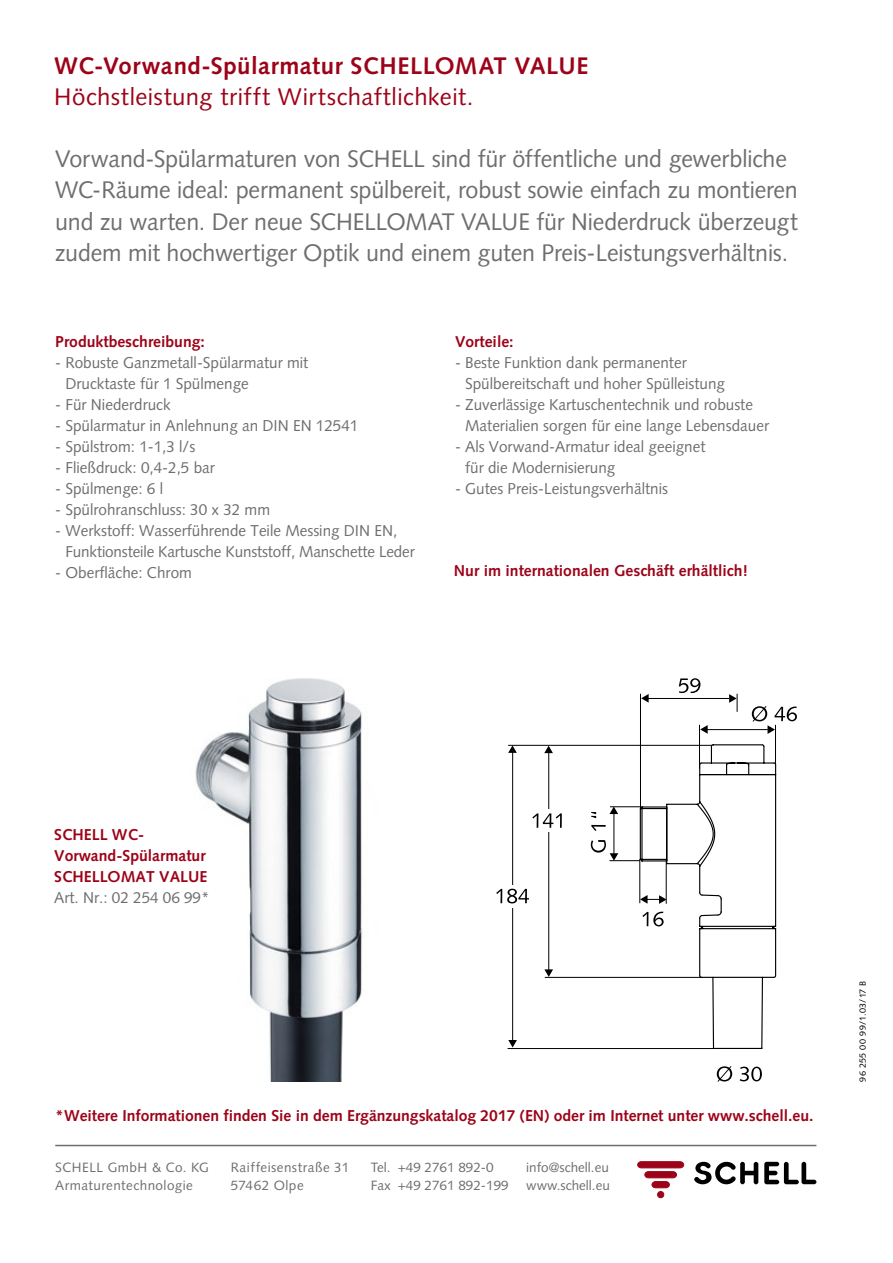
<style>
.page{position:relative;width:893px;height:1263px;background:#fff}
.page>*{position:absolute;margin:0;border:0;box-sizing:border-box;transform-origin:0 0}
.t1{font:24px/31.5px "Syntax LT Pro";letter-spacing:-.01em;color:#6e6e6e}
.t2{font:24px "Syntax LT Pro";letter-spacing:.02em;color:#9d0318}
.t3{font:700 24px "Syntax LT Pro";letter-spacing:.02em;color:#9d0318}
.t4{font:15.75px/21px "Syntax LT Pro";color:#6e6e6e}
.t5{font:700 15.75px/21px "Syntax LT Pro";color:#9d0318}
.t6{font:13.5px/18px "Syntax LT Pro";letter-spacing:.025em;color:#6e6e6e}
.t7{font:13.5px/18px "Syntax LT Pro";color:#6e6e6e}
.t8{font:9px "Syntax LT Pro";letter-spacing:.055em;color:#000}
</style>
<div class="page">
<hr style="left:512px;top:747px;width:1px;height:296px;background:#000">
<hr style="left:508px;top:745px;width:204px;height:1px;background:#000">
<hr style="left:548px;top:748px;width:1px;height:224px;background:#000">
<div style="left:527px;top:809px;width:43px;height:23px;background:#fff"></div>
<img style="left:195px;top:678px;width:168px;height:404px">
<svg style="left:637px;top:1161px;width:47px;height:27px"></svg>
<div style="left:658px;top:1191px;width:6px;height:7px;background:#9d0318;border-radius:50%"></div>
<div style="left:657px;top:1191px;width:7px;height:7px;border:1px solid #9d0318;border-radius:50%"></div>
<svg style="left:694px;top:1162px;width:64px;height:22px"></svg>
<svg style="left:764px;top:1162px;width:52px;height:22px"></svg>
<hr style="left:55px;top:1145px;width:761px;height:1px;background:#6e6e6e">
<svg style="left:508px;top:745px;width:9px;height:8px"></svg>
<svg style="left:508px;top:1040px;width:9px;height:7px"></svg>
<hr style="left:508px;top:1048px;width:205px;height:1px;background:#000">
<hr style="left:640px;top:694px;width:1px;height:114px;background:#000">
<svg style="left:641px;top:694px;width:8px;height:9px"></svg>
<svg style="left:729px;top:694px;width:9px;height:18px"></svg>
<hr style="left:647px;top:698px;width:82px;height:1px;background:#000">
<svg style="left:679px;top:678px;width:21px;height:15px"></svg>
<hr style="left:699px;top:725px;width:1px;height:44px;background:#000">
<hr style="left:775px;top:725px;width:1px;height:39px;background:#000">
<svg style="left:700px;top:725px;width:8px;height:9px"></svg>
<hr style="left:706px;top:729px;width:62px;height:1px;background:#000">
<svg style="left:752px;top:706px;width:45px;height:28px"></svg>
<svg style="left:544px;top:746px;width:9px;height:7px"></svg>
<svg style="left:544px;top:969px;width:9px;height:8px"></svg>
<hr style="left:545px;top:977px;width:157px;height:1px;background:#000">
<svg style="left:717px;top:1066px;width:15px;height:16px"></svg>
<svg style="left:740px;top:1067px;width:22px;height:14px"></svg>
<hr style="left:609px;top:860px;width:31px;height:1px;background:#000">
<hr style="left:610px;top:806px;width:30px;height:1px;background:#000">
<hr style="left:613px;top:810px;width:1px;height:44px;background:#000">
<svg style="left:609px;top:806px;width:9px;height:8px"></svg>
<svg style="left:591px;top:840px;width:27px;height:21px"></svg>
<svg style="left:591px;top:825px;width:15px;height:6px"></svg>
<svg style="left:591px;top:812px;width:5px;height:6px"></svg>
<svg style="left:639px;top:744px;width:138px;height:305px"></svg>
<svg style="left:532px;top:813px;width:30px;height:15px"></svg>
<div style="left:491px;top:885px;width:43px;height:22px;background:#fff"></div>
<svg style="left:496px;top:889px;width:33px;height:14px"></svg>
<h1 class="t3" style="left:54px;top:51px;width:536px">WC-Vorwand-Spülarmatur SCHELLOMAT VALUE</h1>
<h1 class="t2" style="left:54px;top:83px;width:421px">Höchstleistung trifft Wirtschaftlichkeit.</h1>
<p class="t1" style="left:55px;top:143px;width:744px">Vorwand-Spülarmaturen von SCHELL sind für öffentliche und gewerbliche WC-Räume ideal: permanent spülbereit, robust sowie einfach zu montieren und zu warten. Der neue SCHELLOMAT VALUE für Niederdruck überzeugt zudem mit hochwertiger Optik und einem guten Preis-Leistungsverhältnis.</p>
<p class="t5" style="left:55px;top:331px;width:151px">Produktbeschreibung:</p>
<p class="t4" style="left:65px;top:352px;width:244px;text-indent:-10px">- Robuste Ganzmetall-Spülarmatur mit<br>Drucktaste für 1 Spülmenge</p>
<p class="t4" style="left:55px;top:394px;width:117px">- Für Niederdruck</p>
<p class="t4" style="left:55px;top:415px;width:305px">- Spülarmatur in Anlehnung an DIN EN 12541</p>
<p class="t4" style="left:55px;top:436px;width:142px">- Spülstrom: 1-1,3 l/s</p>
<p class="t4" style="left:55px;top:457px;width:161px">- Fließdruck: 0,4-2,5 bar</p>
<p class="t4" style="left:55px;top:478px;width:109px">- Spülmenge: 6 l</p>
<p class="t4" style="left:55px;top:499px;width:216px">- Spülrohranschluss: 30 x 32 mm</p>
<p class="t4" style="left:65px;top:520px;width:351px;text-indent:-10px">- Werkstoff: Wasserführende Teile Messing DIN EN,<br>Funktionsteile Kartusche Kunststoff, Manschette Leder</p>
<p class="t4" style="left:55px;top:562px;width:138px">- Oberfläche: Chrom</p>
<p class="t5" style="left:455px;top:331px;width:60px">Vorteile:</p>
<p class="t4" style="left:465px;top:352px;width:261px;text-indent:-10px">- Beste Funktion dank permanenter<br>Spülbereitschaft und hoher Spülleistung</p>
<p class="t4" style="left:465px;top:394px;width:305px;text-indent:-10px">- Zuverlässige Kartuschentechnik und robuste<br>Materialien sorgen für eine lange Lebensdauer</p>
<p class="t4" style="left:465px;top:436px;width:242px;text-indent:-10px">- Als Vorwand-Armatur ideal geeignet für die Modernisierung</p>
<p class="t4" style="left:455px;top:478px;width:215px">- Gutes Preis-Leistungsverhältnis</p>
<p class="t5" style="left:454px;top:560px;width:295px">Nur im internationalen Geschäft erhältlich!</p>
<p class="t5" style="left:54px;top:824px;width:155px">SCHELL WC-<br>Vorwand-Spülarmatur<br>SCHELLOMAT VALUE</p>
<p class="t4" style="left:54px;top:887px;width:157px">Art. Nr.: 02 254 06 99*</p>
<p class="t5" style="left:55px;top:1105px;width:760px">*Weitere Informationen finden Sie in dem Ergänzungskatalog 2017 (EN) oder im Internet unter www.schell.eu.</p>
<p class="t6" style="left:55px;top:1158px;width:155px">SCHELL GmbH &amp; Co. KG<br>Armaturentechnologie</p>
<p class="t6" style="left:231px;top:1158px;width:120px">Raiffeisenstraße 31<br>57462 Olpe</p>
<p class="t7" style="left:371px;top:1158px;width:139px">Tel. +49 2761 892-0<br>Fax +49 2761 892-199</p>
<p class="t7" style="left:526px;top:1158px;width:85px">info@schell.eu www.schell.eu</p>
<p class="t8" style="left:857px;top:1082px;width:103px;rotate:-90deg">96 255 00 99/1.03/17 B</p>
</div>
